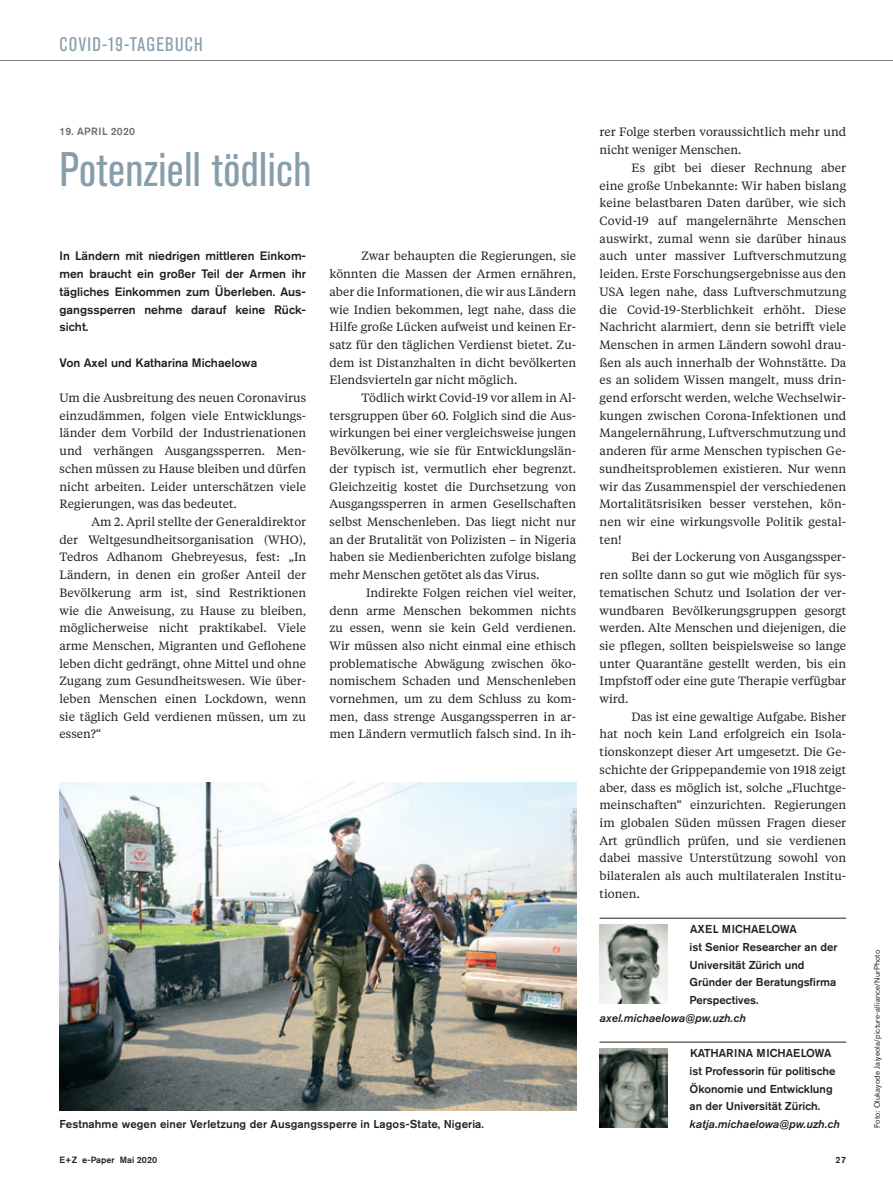
<style>
.page{position:relative;width:893px;height:1191px;background:#fff}
.page>*{position:absolute;margin:0;border:0;box-sizing:border-box;transform-origin:0 0}
.t1{font:condensed 48px "Akzidenz Grotesk BE";letter-spacing:.01em;color:#869eac}
.t2{font:condensed 19.5px "Akzidenz Grotesk BE";letter-spacing:.06em;color:#869eac}
.t3{font:500 12.15px/17.7px "Akzidenz Grotesk BE";color:#231f20;text-align:justify}
.t4{font:12px/17.7px "Tiempos Text";color:#231f20;text-align:justify}
.t5{font:500 11.4px/17.7px "Akzidenz Grotesk BE";color:#231f20}
.t6{font:italic 500 11.4px "Akzidenz Grotesk BE";color:#231f20}
.t7{font:500 10.5px "Akzidenz Grotesk BE";letter-spacing:.015em;color:#6c6d70}
.t8{font:500 9px "Akzidenz Grotesk BE";color:#231f20}
.t9{font:7.8px "Akzidenz Grotesk BE";letter-spacing:.02em;color:#231f20}
</style>
<div class="page">
<hr style="left:0;top:60px;width:893px;height:1px;background:#808285">
<hr style="left:600px;top:918px;width:246px;height:1px;background:#231f20">
<hr style="left:600px;top:1041px;width:246px;height:1px;background:#231f20">
<img style="left:600px;top:924px;width:67px;height:80px">
<img style="left:600px;top:1048px;width:67px;height:79px">
<img style="left:60px;top:782px;width:516px;height:328px">
<h2 class="t2" style="left:60px;top:33px;width:145px">COVID-19-TAGEBUCH</h2>
<p class="t7" style="left:60px;top:125px;width:77px">19. APRIL 2020</p>
<h1 class="t1" style="left:60px;top:142px;width:253px">Potenziell tödlich</h1>
<p class="t3" style="left:60px;top:247px;width:248px">In Ländern mit niedrigen mittleren Einkom&shy;men braucht ein großer Teil der Armen ihr tägliches Einkommen zum Überleben. Aus&shy;gangssperren nehme darauf keine Rück&shy;sicht.</p>
<p class="t3" style="left:60px;top:353px;width:199px">Von Axel und Katharina Michaelowa</p>
<p class="t4" style="left:60px;top:388px;width:248px">Um die Ausbreitung des neuen Coronavirus einzudämmen, folgen viele Entwicklungs&shy;länder dem Vorbild der Industrienationen und verhängen Ausgangssperren. Men&shy;schen müssen zu Hause bleiben und dürfen nicht arbeiten. Leider unterschätzen viele Regierungen, was das bedeutet.</p>
<p class="t4" style="left:60px;top:512px;width:248px;text-indent:32px">Am 2. April stellte der Generaldirektor der Weltgesundheitsorganisation (WHO), Tedros Adhanom Ghebreyesus, fest: „In Ländern, in denen ein großer Anteil der Bevölkerung arm ist, sind Restriktionen wie die Anweisung, zu Hause zu bleiben, möglicherweise nicht praktikabel. Viele arme Menschen, Migranten und Geflohene leben dicht gedrängt, ohne Mittel und ohne Zugang zum Gesundheitswesen. Wie über&shy;leben Menschen einen Lockdown, wenn sie täglich Geld verdienen müssen, um zu essen?“</p>
<p class="t4" style="left:330px;top:247px;width:248px;text-indent:32px">Zwar behaupten die Regierungen, sie könnten die Massen der Armen ernähren, aber die Informationen, die wir aus Ländern wie Indien bekommen, legt nahe, dass die Hilfe große Lücken aufweist und keinen Er&shy;satz für den täglichen Verdienst bietet. Zu&shy;dem ist Distanzhalten in dicht bevölkerten Elendsvierteln gar nicht möglich.</p>
<p class="t4" style="left:330px;top:388px;width:248px;text-indent:32px">Tödlich wirkt Covid-19 vor allem in Al&shy;tersgruppen über 60. Folglich sind die Aus&shy;wirkungen bei einer vergleichsweise jungen Bevölkerung, wie sie für Entwicklungslän&shy;der typisch ist, vermutlich eher begrenzt.<br>Gleichzeitig kostet die Durchsetzung von Ausgangssperren in armen Gesellschaften selbst Menschenleben. Das liegt nicht nur an der Brutalität von Polizisten – in Nigeria haben sie Medienberichten zufolge bislang mehr Menschen getötet als das Virus.</p>
<p class="t4" style="left:330px;top:583px;width:248px;text-indent:37px">Indirekte Folgen reichen viel weiter, denn arme Menschen bekommen nichts zu essen, wenn sie kein Geld verdienen.<br>Wir müssen also nicht einmal eine ethisch problematische Abwägung zwischen öko&shy;nomischem Schaden und Menschenleben vornehmen, um zu dem Schluss zu kom&shy;men, dass strenge Ausgangssperren in ar&shy;men Ländern vermutlich falsch sind. In ih-</p>
<p class="t5" style="left:60px;top:1115px;width:426px">Festnahme wegen einer Verletzung der Ausgangssperre in Lagos-State, Nigeria.</p>
<p class="t4" style="left:600px;top:123px;width:248px">rer Folge sterben voraussichtlich mehr und nicht weniger Menschen.</p>
<p class="t4" style="left:600px;top:158px;width:248px;text-indent:32px">Es gibt bei dieser Rechnung aber eine große Unbekannte: Wir haben bislang keine belastbaren Daten darüber, wie sich Covid-19 auf mangelernährte Menschen auswirkt, zumal wenn sie darüber hinaus auch unter massiver Luftverschmutzung leiden. Erste Forschungsergebnisse aus den USA legen nahe, dass Luftverschmutzung die Covid-19-Sterblichkeit erhöht. Diese Nachricht alarmiert, denn sie betrifft viele Menschen in armen Ländern sowohl drau&shy;ßen als auch innerhalb der Wohnstätte. Da es an solidem Wissen mangelt, muss drin&shy;gend erforscht werden, welche Wechselwir&shy;kungen zwischen Corona-Infektionen und Mangelernährung, Luftverschmutzung und anderen für arme Menschen typischen Ge&shy;sundheitsproblemen existieren. Nur wenn wir das Zusammenspiel der verschiedenen Mortalitätsrisiken besser verstehen, kön&shy;nen wir eine wirkungsvolle Politik gestal&shy;ten!</p>
<p class="t4" style="left:600px;top:548px;width:248px;text-indent:32px">Bei der Lockerung von Ausgangssper&shy;ren sollte dann so gut wie möglich für sys&shy;tematischen Schutz und Isolation der ver&shy;wundbaren Bevölkerungsgruppen gesorgt werden. Alte Menschen und diejenigen, die sie pflegen, sollten beispielsweise so lange unter Quarantäne gestellt werden, bis ein Impfstoff oder eine gute Therapie verfügbar wird.</p>
<p class="t4" style="left:600px;top:707px;width:248px;text-indent:32px">Das ist eine gewaltige Aufgabe. Bisher hat noch kein Land erfolgreich ein Isola&shy;tionskonzept dieser Art umgesetzt. Die Ge&shy;schichte der Grippepandemie von 1918 zeigt aber, dass es möglich ist, solche „Fluchtge&shy;meinschaften“ einzurichten. Regierungen im globalen Süden müssen Fragen dieser Art gründlich prüfen, und sie verdienen dabei massive Unterstützung sowohl von bilateralen als auch multilateralen Institu&shy;tionen.</p>
<p class="t5" style="left:690px;top:920px;width:149px">AXEL MICHAELOWA<br>ist Senior Researcher an der<br>Universität Zürich und<br>Gründer der Beratungsfirma<br>Perspectives.</p>
<p class="t6" style="left:600px;top:1011px;width:148px">axel.michaelowa@pw.uzh.ch</p>
<p class="t5" style="left:690px;top:1044px;width:147px">KATHARINA MICHAELOWA ist Professorin für politische<br>Ökonomie und Entwicklung an der Universität Zürich.</p>
<p class="t6" style="left:690px;top:1117px;width:152px">katja.michaelowa@pw.uzh.ch</p>
<p class="t8" style="left:60px;top:1154px;width:99px">E+Z e-Paper Mai 2020</p>
<p class="t8" style="left:836px;top:1154px;width:12px">27</p>
<p class="t9" style="left:872px;top:1128px;width:180px;rotate:-90deg">Foto: Olukayode Jaiyeola/picture-alliance/NurPhoto</p>
</div>
